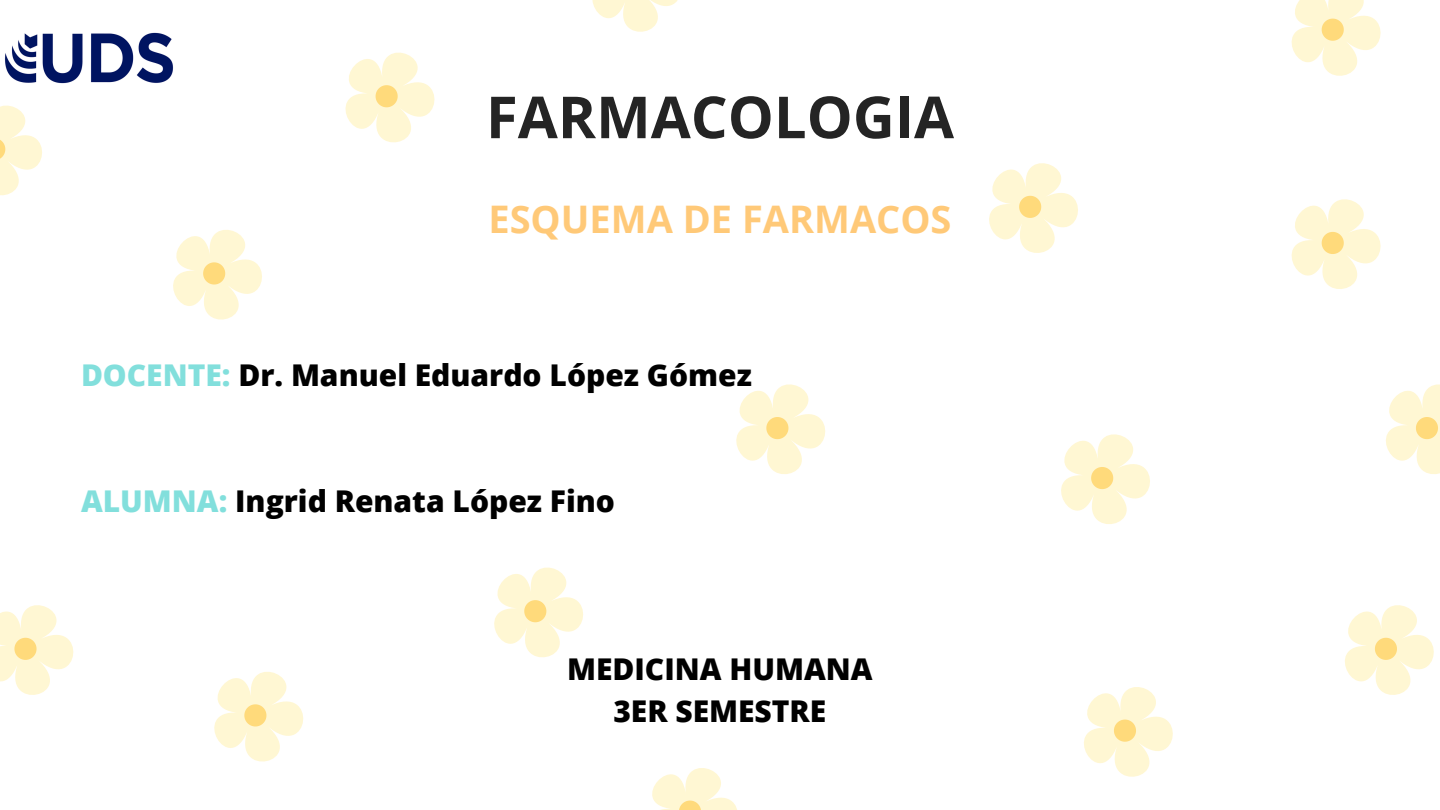
<style>
.page{position:relative;width:1440px;height:810px;background:#fff}
.page>*{position:absolute;margin:0;border:0;box-sizing:border-box;transform-origin:0 0}
.t1{font:700 58px "Open Sans";color:#242424}
.t2{font:700 38px "Open Sans";color:#ffc978}
.t3{font:800 30px/42px "Open Sans";color:#000;text-align:center}
.s1{color:#82dfdc}
</style>
<div class="page">
<img style="left:5px;top:32px;width:168px;height:52px">
<svg style="left:173px;top:230px;width:89px;height:90px"></svg>
<svg style="left:345px;top:52px;width:90px;height:91px"></svg>
<svg style="left:592px;top:0;width:86px;height:32px"></svg>
<svg style="left:989px;top:163px;width:89px;height:90px"></svg>
<svg style="left:1386px;top:384px;width:54px;height:90px"></svg>
<svg style="left:1061px;top:434px;width:89px;height:90px"></svg>
<svg style="left:494px;top:567px;width:89px;height:91px"></svg>
<svg style="left:0;top:605px;width:74px;height:90px"></svg>
<svg style="left:214px;top:672px;width:90px;height:90px"></svg>
<svg style="left:652px;top:768px;width:85px;height:42px"></svg>
<svg style="left:1084px;top:687px;width:89px;height:90px"></svg>
<svg style="left:1345px;top:605px;width:89px;height:90px"></svg>
<svg style="left:1291px;top:199px;width:90px;height:90px"></svg>
<svg style="left:1291px;top:0;width:90px;height:76px"></svg>
<svg style="left:736px;top:384px;width:90px;height:90px"></svg>
<svg style="left:0;top:81px;width:58px;height:115px"></svg>
<h1 class="t1" style="left:486px;top:76px;width:470px">FARMACOLOGIA</h1>
<p class="t2" style="left:488px;top:193px;width:465px">ESQUEMA DE FARMACOS</p>
<p class="t3" style="left:81px;top:354px;width:672px"><span class="s1">DOCENTE:</span> Dr. Manuel Eduardo López Gómez</p>
<p class="t3" style="left:81px;top:480px;width:535px"><span class="s1">ALUMNA:</span> Ingrid Renata López Fino</p>
<p class="t3" style="left:567px;top:648px;width:307px">MEDICINA HUMANA<br>3ER SEMESTRE</p>
</div>
